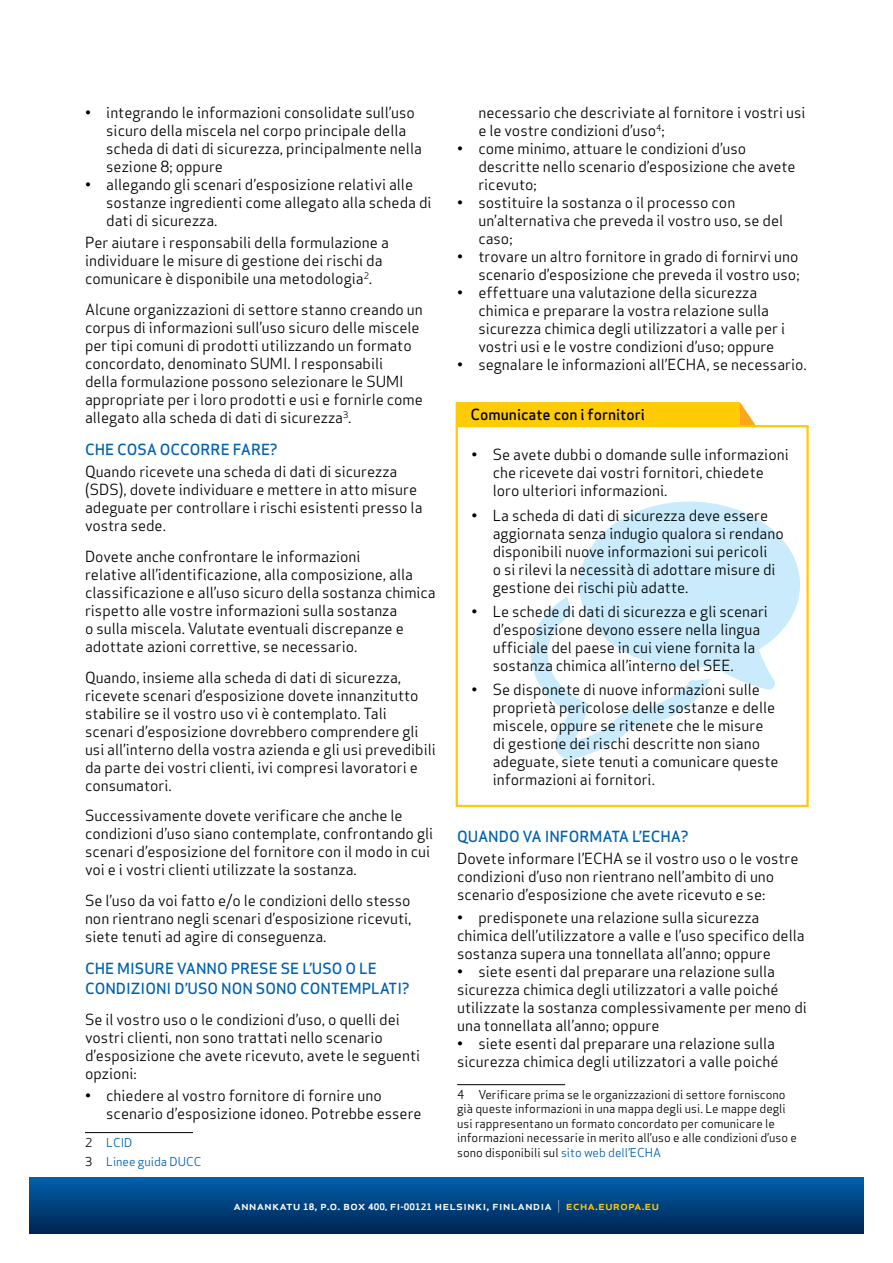
<style>
.page{position:relative;width:893px;height:1263px;background:#fff}
.page>*{position:absolute;margin:0;border:0;box-sizing:border-box;transform-origin:0 0}
.t1{font:15px/18px "Apex Sans";color:#000}
.t2{font:500 15px/19.5px "Apex Sans";color:#0061af}
.t3{font:500 15px "Apex Sans";color:#000}
.t4{font:500 12.15px "Apex Sans";color:#fff;scale:1.08 1}
.t5{font:12px/14.4px "Apex Sans";color:#000}
.t6{font:12px/18.6px "Apex Sans";color:#0061af}
.s1{color:#000}
.s2{color:#0061af}
.s3{font-weight:700;font-size:8.7px}
.s4{font-weight:700;font-size:8.25px}
.s5{font-weight:300}
.s6{color:#ffcb05}
</style>
<div class="page">
<svg style="left:30px;top:1178px;width:833px;height:55px;background:#00417e"></svg>
<svg style="left:531px;top:502px;width:269px;height:257px"></svg>
<hr style="left:85px;top:1132px;width:108px;height:1px;background:#000">
<hr style="left:457px;top:1084px;width:108px;height:1px;background:#000">
<div style="left:456px;top:425px;width:353px;height:382px;border:2px solid #ffcb05"></div>
<div style="left:457px;top:403px;width:282px;height:23px;background:#ffcb05"></div>
<div style="left:456px;top:402px;width:284px;height:25px;border:2px solid #ffcb05"></div>
<svg style="left:740px;top:402px;width:15px;height:23px"></svg>
<p class="t1" style="left:106px;top:102px;width:317px;text-indent:-21px">• integrando le informazioni consolidate sull’uso sicuro della miscela nel corpo principale della scheda di dati di sicurezza, principalmente nella sezione 8; oppure</p>
<p class="t1" style="left:106px;top:174px;width:327px;text-indent:-21px">• allegando gli scenari d’esposizione relativi alle sostanze ingredienti come allegato alla scheda di dati di sicurezza.</p>
<p class="t1" style="left:85px;top:232px;width:305px">Per aiutare i responsabili della formulazione a individuare le misure di gestione dei rischi da comunicare è disponibile una metodologia<sup>2</sup>.</p>
<p class="t1" style="left:85px;top:299px;width:339px">Alcune organizzazioni di settore stanno creando un corpus di informazioni sull’uso sicuro delle miscele per tipi comuni di prodotti utilizzando un formato concordato, denominato SUMI. I responsabili<br>della formulazione possono selezionare le SUMI appropriate per i loro prodotti e usi e fornirle come allegato alla scheda di dati di sicurezza<sup>3</sup>.</p>
<p class="t2" style="left:85px;top:438px;width:194px">CHE COSA OCCORRE FARE?</p>
<p class="t1" style="left:85px;top:461px;width:339px">Quando ricevete una scheda di dati di sicurezza (SDS), dovete individuare e mettere in atto misure adeguate per controllare i rischi esistenti presso la vostra sede.</p>
<p class="t1" style="left:85px;top:546px;width:352px">Dovete anche confrontare le informazioni<br>relative all’identificazione, alla composizione, alla classificazione e all’uso sicuro della sostanza chimica rispetto alle vostre informazioni sulla sostanza<br>o sulla miscela. Valutate eventuali discrepanze e adottate azioni correttive, se necessario.</p>
<p class="t1" style="left:85px;top:667px;width:352px">Quando, insieme alla scheda di dati di sicurezza, ricevete scenari d’esposizione dovete innanzitutto stabilire se il vostro uso vi è contemplato. Tali scenari d’esposizione dovrebbero comprendere gli usi all’interno della vostra azienda e gli usi prevedibili da parte dei vostri clienti, ivi compresi lavoratori e consumatori.</p>
<p class="t1" style="left:85px;top:805px;width:350px">Successivamente dovete verificare che anche le condizioni d’uso siano contemplate, confrontando gli scenari d’esposizione del fornitore con il modo in cui voi e i vostri clienti utilizzate la sostanza.</p>
<p class="t1" style="left:85px;top:890px;width:328px;text-align:justify">Se l’uso da voi fatto e/o le condizioni dello stesso non rientrano negli scenari d’esposizione ricevuti, siete tenuti ad agire di conseguenza.</p>
<p class="t2" style="left:85px;top:957px;width:326px">CHE MISURE VANNO PRESE SE L’USO O LE<br>CONDIZIONI D’USO NON SONO CONTEMPLATI?</p>
<p class="t1" style="left:85px;top:1009px;width:337px">Se il vostro uso o le condizioni d’uso, o quelli dei vostri clienti, non sono trattati nello scenario d’esposizione che avete ricevuto, avete le seguenti opzioni:</p>
<p class="t1" style="left:106px;top:1085px;width:317px;text-indent:-21px">• chiedere al vostro fornitore di fornire uno scenario d’esposizione idoneo. Potrebbe essere</p>
<p class="t6" style="left:85px;top:1132px;width:118px"><span class="s1">2</span> LCID<br><span class="s1">3</span> Linee guida DUCC</p>
<p class="t1" style="left:478px;top:102px;width:329px">necessario che descriviate al fornitore i vostri usi e le vostre condizioni d’uso<sup>4</sup>;</p>
<p class="t1" style="left:478px;top:138px;width:319px;text-indent:-21px">• come minimo, attuare le condizioni d’uso descritte nello scenario d’esposizione che avete ricevuto;</p>
<p class="t1" style="left:478px;top:192px;width:306px;text-indent:-21px">• sostituire la sostanza o il processo con un’alternativa che preveda il vostro uso, se del caso;</p>
<p class="t1" style="left:457px;top:246px;width:344px;text-align:right">• trovare un altro fornitore in grado di fornirvi uno scenario d’esposizione che preveda il vostro uso;</p>
<p class="t1" style="left:478px;top:282px;width:308px;text-indent:-21px">• effettuare una valutazione della sicurezza chimica e preparare la vostra relazione sulla sicurezza chimica degli utilizzatori a valle per i vostri usi e le vostre condizioni d’uso; oppure</p>
<p class="t1" style="left:457px;top:354px;width:351px">• segnalare le informazioni all’ECHA, se necessario.</p>
<p class="t3" style="left:471px;top:401px;width:176px">Comunicate con i fornitori</p>
<p class="t1" style="left:493px;top:444px;width:297px;text-indent:-21px">• Se avete dubbi o domande sulle informazioni che ricevete dai vostri fornitori, chiedete loro ulteriori informazioni.</p>
<p class="t1" style="left:493px;top:505px;width:292px;text-indent:-21px">• La scheda di dati di sicurezza deve essere aggiornata senza indugio qualora si rendano disponibili nuove informazioni sui pericoli<br>o si rilevi la necessità di adottare misure di gestione dei rischi più adatte.</p>
<p class="t1" style="left:493px;top:601px;width:277px;text-indent:-21px">• Le schede di dati di sicurezza e gli scenari d’esposizione devono essere nella lingua ufficiale del paese in cui viene fornita la sostanza chimica all’interno del SEE.</p>
<p class="t1" style="left:493px;top:679px;width:287px;text-indent:-21px">• Se disponete di nuove informazioni sulle proprietà pericolose delle sostanze e delle miscele, oppure se ritenete che le misure di gestione dei rischi descritte non siano adeguate, siete tenuti a comunicare queste informazioni ai fornitori.</p>
<p class="t2" style="left:457px;top:825px;width:233px">QUANDO VA INFORMATA L’ECHA?</p>
<p class="t1" style="left:457px;top:848px;width:343px">Dovete informare l’ECHA se il vostro uso o le vostre condizioni d’uso non rientrano nell’ambito di uno scenario d’esposizione che avete ricevuto e se:</p>
<p class="t1" style="left:457px;top:907px;width:349px">• predisponete una relazione sulla sicurezza chimica dell’utilizzatore a valle e l’uso specifico della sostanza supera una tonnellata all’anno; oppure</p>
<p class="t1" style="left:457px;top:961px;width:351px">• siete esenti dal preparare una relazione sulla sicurezza chimica degli utilizzatori a valle poiché utilizzate la sostanza complessivamente per meno di una tonnellata all’anno; oppure</p>
<p class="t1" style="left:457px;top:1033px;width:323px">• siete esenti dal preparare una relazione sulla sicurezza chimica degli utilizzatori a valle poiché</p>
<p class="t5" style="left:457px;top:1086px;width:341px">4 Verificare prima se le organizzazioni di settore forniscono già queste informazioni in una mappa degli usi. Le mappe degli usi rappresentano un formato concordato per comunicare le informazioni necessarie in merito all’uso e alle condizioni d’uso e sono disponibili sul <span class="s2">sito web dell’ECHA</span></p>
<p class="t4" style="left:234px;top:1195px;width:396px">annankatu <span class="s3">18</span>, p.o. box <span class="s3">400,</span> fi<span class="s4">-</span><span class="s3">00121</span> helsinki, finlandia <span class="s5">|</span> <span class="s6">echa.europa.eu</span></p>
</div>
